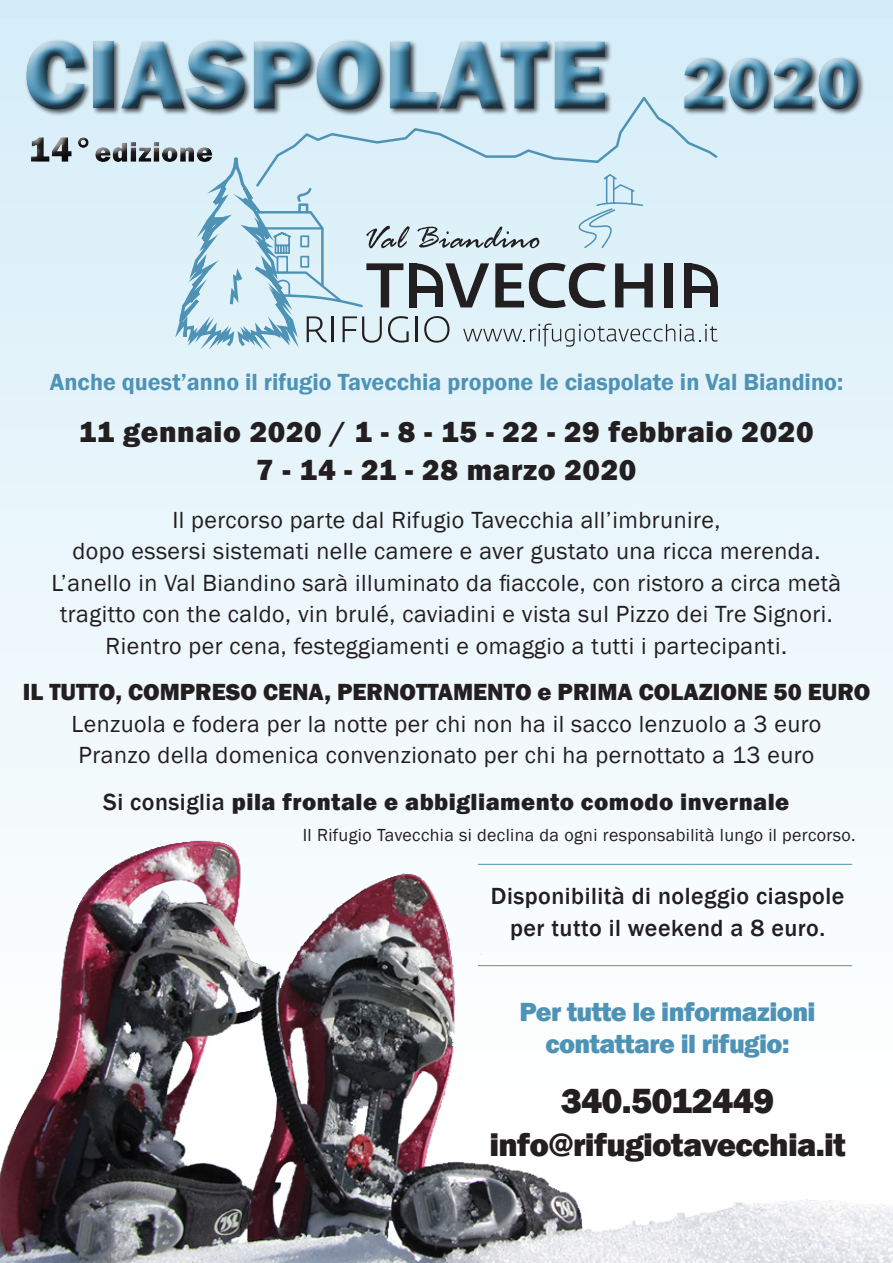
<style>
.page{position:relative;width:893px;height:1263px;background:#fff}
.page>*{position:absolute;margin:0;border:0;box-sizing:border-box;transform-origin:0 0}
.t1{font:800 100.5px "Franklin Gothic";letter-spacing:.01em;color:#4e93b6}
.t2{font:800 75px "Franklin Gothic";color:#4e93b6}
.t3{font:800 36px "Franklin Gothic";letter-spacing:-.02em;color:#231f20}
.t4{font:800 33px "Franklin Gothic";letter-spacing:-.02em;color:#231f20}
.t5{font:800 30px "Franklin Gothic";letter-spacing:.02em;color:#231f20}
.t6{font:800 27px "Franklin Gothic";letter-spacing:-.02em;color:#4e93b6}
.t7{font:24px "Franklin Gothic";letter-spacing:.02em;color:#231f20}
.t8{font:600 24px "Franklin Gothic";color:#4e93b6}
.t9{font:800 24px "Franklin Gothic";color:#231f20}
.t10{font:500 24px/31.5px "Franklin Gothic";letter-spacing:.02em;color:#231f20;text-align:center}
.t11{font:800 24px "Franklin Gothic";letter-spacing:.02em;color:#231f20}
.t12{font:18px "Franklin Gothic";letter-spacing:.02em;color:#231f20}
.s1{font-weight:500}
</style>
<div class="page">
<div style="left:0;top:0;width:893px;height:1140px;background:#eaf6fc"></div>
<hr style="left:416px;top:316px;width:2px;height:26px;background:#231f20">
<svg style="left:424px;top:316px;width:25px;height:27px"></svg>
<svg style="left:463px;top:324px;width:255px;height:23px"></svg>
<svg style="left:115px;top:224px;width:300px;height:126px"></svg>
<svg style="left:254px;top:190px;width:466px;height:119px"></svg>
<div style="left:19px;top:125px;width:235px;height:99px;background:#231f20;opacity:.75"></div>
<div style="left:25px;top:39px;width:868px;height:151px;background:#231f20;opacity:.75"></div>
<div style="left:0;top:8px;width:893px;height:140px;background:#231f20;opacity:.75"></div>
<img style="left:0;top:840px;width:893px;height:423px">
<h1 class="t1" style="left:23px;top:10px;width:585px">CIASPOLATE</h1>
<h2 class="t2" style="left:682px;top:35px;width:180px">2020</h2>
<p class="t8" style="left:50px;top:367px;width:795px">Anche quest’anno il rifugio Tavecchia propone le ciaspolate in Val Biandino:</p>
<p class="t5" style="left:79px;top:413px;width:736px">11 gennaio 2020 / 1 - 8 - 15 - 22 - 29 febbraio 2020</p>
<p class="t5" style="left:256px;top:450px;width:382px">7 - 14 - 21 - 28 marzo 2020</p>
<p class="t7" style="left:172px;top:505px;width:550px">Il percorso parte dal Rifugio Tavecchia all’imbrunire,</p>
<p class="t7" style="left:72px;top:536px;width:749px">dopo essersi sistemati nelle camere e aver gustato una ricca merenda.</p>
<p class="t7" style="left:52px;top:568px;width:791px">L’anello in Val Biandino sarà illuminato da fiaccole, con ristoro a circa metà</p>
<p class="t7" style="left:60px;top:599px;width:774px">tragitto con the caldo, vin brulé, caviadini e vista sul Pizzo dei Tre Signori.</p>
<p class="t7" style="left:106px;top:631px;width:683px">Rientro per cena, festeggiamenti e omaggio a tutti i partecipanti.</p>
<p class="t9" style="left:23px;top:677px;width:849px">IL TUTTO, COMPRESO CENA, PERNOTTAMENTO e PRIMA COLAZIONE 50 EURO</p>
<p class="t7" style="left:72px;top:709px;width:751px">Lenzuola e fodera per la notte per chi non ha il sacco lenzuolo a 3 euro</p>
<p class="t7" style="left:79px;top:740px;width:737px">Pranzo della domenica convenzionato per chi ha pernottato a 13 euro</p>
<p class="t11" style="left:103px;top:786px;width:688px"><span class="s1">Si consiglia</span> pila frontale e abbigliamento comodo invernale</p>
<p class="t12" style="left:303px;top:824px;width:554px">Il Rifugio Tavecchia si declina da ogni responsabilità lungo il percorso.</p>
<p class="t10" style="left:491px;top:881px;width:355px">Disponibilità di noleggio ciaspole per tutto il weekend a 8 euro.</p>
<p class="t6" style="left:519px;top:994px;width:298px">Per tutte le informazioni</p>
<p class="t6" style="left:546px;top:1027px;width:245px">contattare il rifugio:</p>
<p class="t3" style="left:561px;top:1077px;width:215px">340.5012449</p>
<p class="t4" style="left:489px;top:1124px;width:358px">info@rifugiotavecchia.it</p>
</div>
